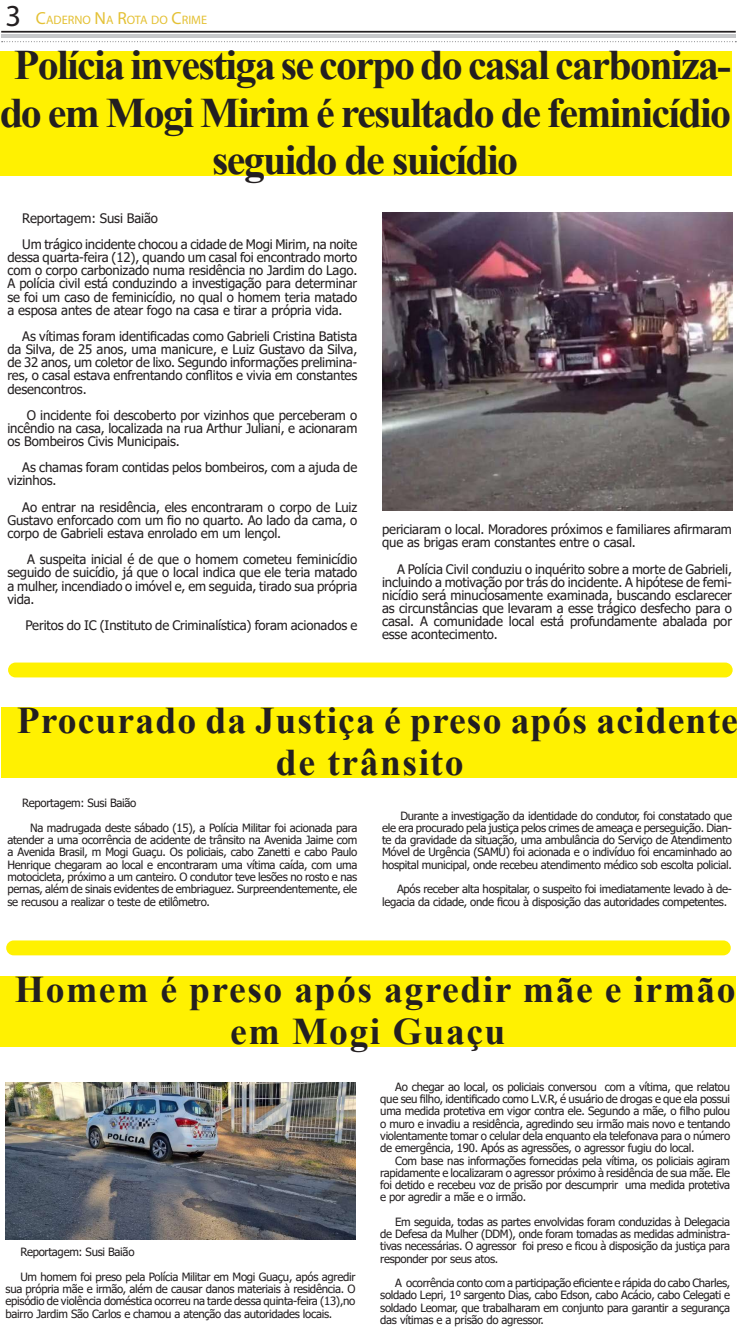
<style>
.page{position:relative;width:737px;height:1340px;background:#fff}
.page>*{position:absolute;margin:0;border:0;box-sizing:border-box;transform-origin:0 0}
.t1{font:700 42px/47.2px "Times New Roman";letter-spacing:-.04em;color:#231f20;text-align:center}
.t2{font:700 37.62px/42px "Times New Roman";letter-spacing:.04em;color:#231f20;text-align:center}
.t3{font:13.12px/13.1px "Tahoma";letter-spacing:-.01em;color:#231f20;text-align:justify}
.t4{font:12.25px "Myriad Pro";color:#e4c135}
.t5{font:11.38px/12.2px "Tahoma";letter-spacing:-.025em;color:#231f20;text-align:justify}
.s1{font-size:30.62px;color:#231f20}
.s2{font-size:17.5px}
</style>
<div class="page">
<hr style="left:1px;top:35px;width:734px;height:3px;background:#c7c8ca">
<hr style="left:1px;top:31px;width:734px;height:2px;background:#231f20">
<svg style="left:2px;top:41px;width:734px;height:1px"></svg>
<div style="left:0;top:51px;width:731px;height:124px;background:#fff101"></div>
<img style="left:382px;top:213px;width:350px;height:297px">
<div style="left:2px;top:707px;width:735px;height:70px;background:#fff101"></div>
<div style="left:0;top:976px;width:735px;height:70px;background:#fff101"></div>
<div style="left:8px;top:662px;width:724px;height:15px;background:#fff101;border-radius:7px"></div>
<div style="left:6px;top:940px;width:724px;height:15px;background:#fff101;border-radius:7px"></div>
<img style="left:6px;top:1082px;width:349px;height:157px">
<p class="t4" style="left:6px;top:13px;width:203px"><span class="s1">3</span> <span class="s2">C</span>ADERNO <span class="s2">N</span>A <span class="s2">R</span>OTA DO <span class="s2">C</span>RIME</p>
<h1 class="t1" style="left:-1px;top:40px;width:733px">Polícia investiga se corpo do casal carboniza&shy;do em Mogi Mirim é resultado de feminicídio seguido de suicídio</h1>
<p class="t3" style="left:22px;top:206px;width:336px;line-height:26.2px">Reportagem: Susi Baião<br>Um trágico incidente chocou a cidade de Mogi Mirim, na noite</p>
<p class="t3" style="left:7px;top:251px;width:351px">dessa quarta-feira (12), quando um casal foi encontrado morto com o corpo carbonizado numa residência no Jardim do Lago.<br>A polícia civil está conduzindo a investigação para determinar se foi um caso de feminicídio, no qual o homem teria matado a esposa antes de atear fogo na casa e tirar a própria vida.</p>
<p class="t3" style="left:7px;top:330px;width:351px;text-indent:15px">As vítimas foram identificadas como Gabrieli Cristina Batista da Silva, de 25 anos, uma manicure, e Luiz Gustavo da Silva, de 32 anos, um coletor de lixo. Segundo informações prelimina&shy;res, o casal estava enfrentando conflitos e vivia em constantes desencontros.</p>
<p class="t3" style="left:7px;top:409px;width:351px;text-indent:19px">O incidente foi descoberto por vizinhos que perceberam o incêndio na casa, localizada na rua Arthur Juliani, e acionaram os Bombeiros Civis Municipais.</p>
<p class="t3" style="left:7px;top:462px;width:351px;text-indent:15px">As chamas foram contidas pelos bombeiros, com a ajuda de vizinhos.</p>
<p class="t3" style="left:7px;top:501px;width:351px;text-indent:15px">Ao entrar na residência, eles encontraram o corpo de Luiz Gustavo enforcado com um fio no quarto. Ao lado da cama, o corpo de Gabrieli estava enrolado em um lençol.</p>
<p class="t3" style="left:7px;top:553px;width:351px;text-indent:20px">A suspeita inicial é de que o homem cometeu feminicídio seguido de suicídio, já que o local indica que ele teria matado a mulher, incendiado o imóvel e, em seguida, tirado sua própria vida.</p>
<p class="t3" style="left:25px;top:619px;width:333px">Peritos do IC (Instituto de Criminalística) foram acionados e</p>
<p class="t3" style="left:382px;top:523px;width:351px">periciaram o local. Moradores próximos e familiares afirmaram que as brigas eram constantes entre o casal.</p>
<p class="t3" style="left:382px;top:563px;width:351px;text-indent:15px">A Polícia Civil conduziu o inquérito sobre a morte de Gabrieli, incluindo a motivação por trás do incidente. A hipótese de femi&shy;nicídio será minuciosamente examinada, buscando esclarecer as circunstâncias que levaram a esse trágico desfecho para o casal. A comunidade local está profundamente abalada por esse acontecimento.</p>
<h2 class="t2" style="left:17px;top:698px;width:722px">Procurado da Justiça é preso após acidente de trânsito</h2>
<p class="t5" style="left:30px;top:791px;width:329px;line-height:24.5px;text-indent:-8px">Reportagem: Susi Baião<br>Na madrugada deste sábado (15), a Polícia Militar foi acionada para</p>
<p class="t5" style="left:7px;top:834px;width:351px">atender a uma ocorrência de acidente de trânsito na Avenida Jaime com a Avenida Brasil, m Mogi Guaçu. Os policiais, cabo Zanetti e cabo Paulo Henrique chegaram ao local e encontraram uma vítima caída, com uma motocicleta, próximo a um canteiro. O condutor teve lesões no rosto e nas pernas, além de sinais evidentes de embriaguez. Surpreendentemente, ele se recusou a realizar o teste de etilômetro.</p>
<p class="t5" style="left:382px;top:810px;width:351px;text-indent:18px">Durante a investigação da identidade do condutor, foi constatado que ele era procurado pela justiça pelos crimes de ameaça e perseguição. Dian&shy;te da gravidade da situação, uma ambulância do Serviço de Atendimento Móvel de Urgência (SAMU) foi acionada e o indivíduo foi encaminhado ao hospital municipal, onde recebeu atendimento médico sob escolta policial.</p>
<p class="t5" style="left:382px;top:883px;width:351px;text-indent:15px">Após receber alta hospitalar, o suspeito foi imediatamente levado à de&shy;legacia da cidade, onde ficou à disposição das autoridades competentes.</p>
<h2 class="t2" style="left:15px;top:967px;width:722px">Homem é preso após agredir mãe e irmão em Mogi Guaçu</h2>
<p class="t5" style="left:20px;top:1240px;width:336px;line-height:24.5px">Reportagem: Susi Baião<br>Um homem foi preso pela Polícia Militar em Mogi Guaçu, após agredir</p>
<p class="t5" style="left:6px;top:1283px;width:351px">sua própria mãe e irmão, além de causar danos materiais à residência. O episódio de violência doméstica ocorreu na tarde dessa quinta-feira (13),no bairro Jardim São Carlos e chamou a atenção das autoridades locais.</p>
<p class="t5" style="left:380px;top:1081px;width:351px;text-indent:15px">Ao chegar ao local, os policiais conversou com a vítima, que relatou que seu filho, identificado como L.V.R, é usuário de drogas e que ela possui uma medida protetiva em vigor contra ele. Segundo a mãe, o filho pulou o muro e invadiu a residência, agredindo seu irmão mais novo e tentando violentamente tomar o celular dela enquanto ela telefonava para o número de emergência, 190. Após as agressões, o agressor fugiu do local.</p>
<p class="t5" style="left:380px;top:1154px;width:351px;text-indent:15px">Com base nas informações fornecidas pela vítima, os policiais agiram rapidamente e localizaram o agressor próximo à residência de sua mãe. Ele foi detido e recebeu voz de prisão por descumprir uma medida protetiva e por agredir a mãe e o irmão.</p>
<p class="t5" style="left:380px;top:1216px;width:351px;text-indent:15px">Em seguida, todas as partes envolvidas foram conduzidas à Delegacia de Defesa da Mulher (DDM), onde foram tomadas as medidas administra&shy;tivas necessárias. O agressor foi preso e ficou à disposição da justiça para responder por seus atos.</p>
<p class="t5" style="left:380px;top:1277px;width:351px;text-indent:15px">A ocorrência conto com a participação eficiente e rápida do cabo Charles, soldado Lepri, 1º sargento Dias, cabo Edson, cabo Acácio, cabo Celegati e soldado Leomar, que trabalharam em conjunto para garantir a segurança das vítimas e a prisão do agressor.</p>
</div>
